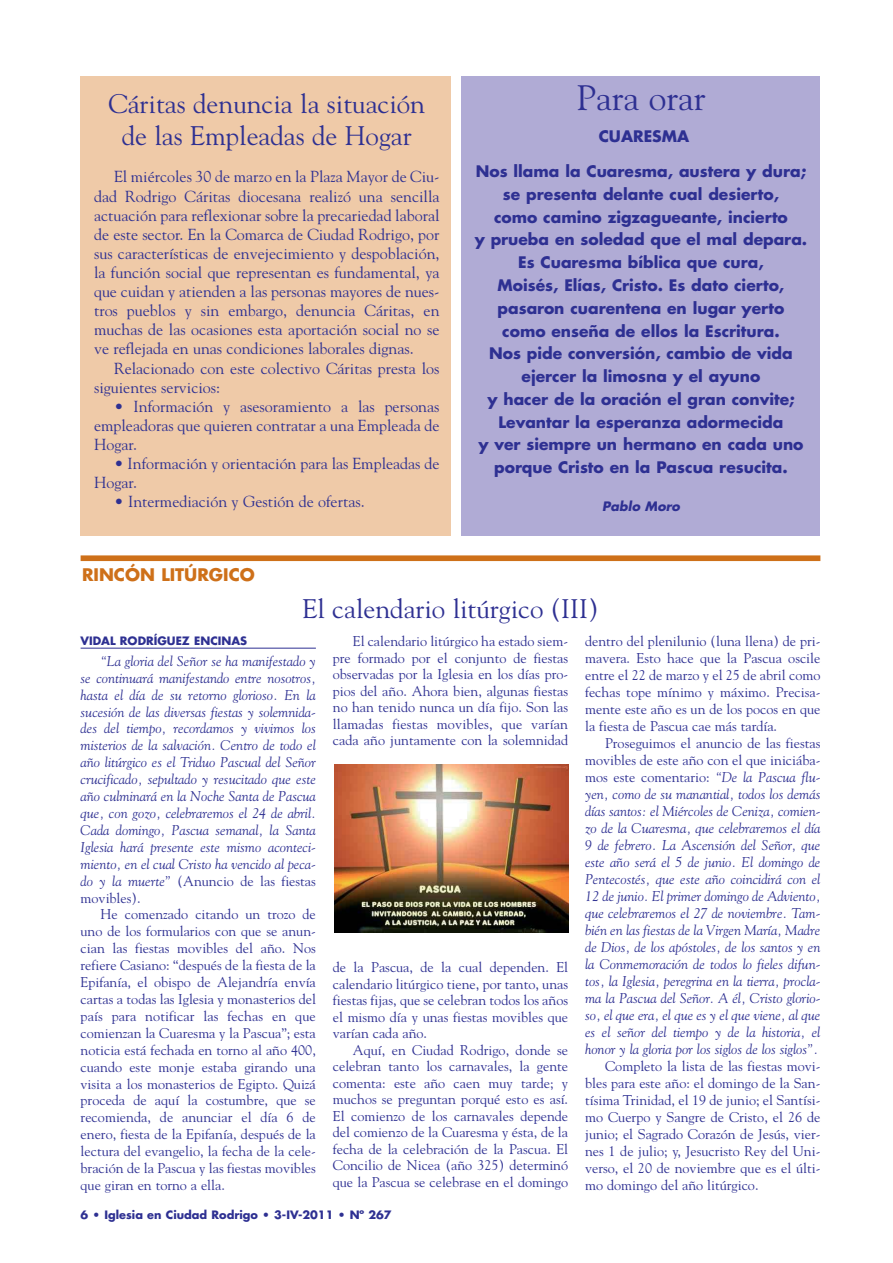
<style>
.page{position:relative;width:893px;height:1263px;background:#fff}
.page>*{position:absolute;margin:0;border:0;box-sizing:border-box;transform-origin:0 0}
.t1{font:35.25px "Goudy";color:#2e3092}
.t2{font:26.85px/32.1px "Goudy";color:#2e3092;text-align:center}
.t3{font:700 16.95px "Futura";color:#ce7019}
.t4{font:15.9px/19px "Goudy";color:#2e3092;text-align:justify}
.t5{font:700 15.45px/22.8px "Futura";color:#2e3092;text-align:center}
.t6{font:14.1px/17px "Goudy";color:#2e3092;text-align:justify}
.t7{font:italic 14.1px/17px "Goudy";color:#2e3092;text-align:justify}
.t8{font:italic 700 12.75px "Futura";color:#2e3092}
.t9{font:700 11.25px "Futura";color:#2e3092}
.s1{font-style:normal}
</style>
<div class="page">
<div style="left:461px;top:76px;width:359px;height:460px;background:#b0abd5"></div>
<div style="left:81px;top:555px;width:739px;height:6px;background:#ce7019"></div>
<hr style="left:81px;top:648px;width:235px;height:1px;background:#2e3092">
<img style="left:334px;top:765px;width:234px;height:168px">
<div style="left:81px;top:76px;width:370px;height:460px;background:#efcaa8"></div>
<h2 class="t2" style="left:108px;top:90px;width:318px">Cáritas denuncia la situación de las Empleadas de Hogar</h2>
<p class="t4" style="left:94px;top:169px;width:347px;text-indent:20px">El miércoles 30 de marzo en la Plaza Mayor de Ciu&shy;dad Rodrigo Cáritas diocesana realizó una sencilla actuación para reflexionar sobre la precariedad laboral de este sector. En la Comarca de Ciudad Rodrigo, por sus características de envejecimiento y despoblación, la función social que representan es fundamental, ya que cuidan y atienden a las personas mayores de nues&shy;tros pueblos y sin embargo, denuncia Cáritas, en muchas de las ocasiones esta aportación social no se ve reflejada en unas condiciones laborales dignas.</p>
<p class="t4" style="left:94px;top:360px;width:347px;text-indent:20px">Relacionado con este colectivo Cáritas presta los siguientes servicios:</p>
<p class="t4" style="left:94px;top:398px;width:347px;text-indent:20px">• Información y asesoramiento a las personas empleadoras que quieren contratar a una Empleada de Hogar.</p>
<p class="t4" style="left:94px;top:455px;width:347px;text-indent:20px">• Información y orientación para las Empleadas de<br>Hogar.</p>
<p class="t4" style="left:114px;top:494px;width:252px">• Intermediación y Gestión de ofertas.</p>
<p class="t3" style="left:82px;top:567px;width:174px">RINCÓN LITÚRGICO</p>
<h1 class="t1" style="left:576px;top:83px;width:131px">Para orar</h1>
<p class="t5" style="left:598px;top:126px;width:92px">CUARESMA</p>
<p class="t5" style="left:474px;top:161px;width:334px">Nos llama la Cuaresma, austera y dura; se presenta delante cual desierto,<br>como camino zigzagueante, incierto<br>y prueba en soledad que el mal depara.<br>Es Cuaresma bíblica que cura,<br>Moisés, Elías, Cristo. Es dato cierto, pasaron cuarentena en lugar yerto como enseña de ellos la Escritura.<br>Nos pide conversión, cambio de vida ejercer la limosna y el ayuno<br>y hacer de la oración el gran convite; Levantar la esperanza adormecida<br>y ver siempre un hermano en cada uno porque Cristo en la Pascua resucita.</p>
<p class="t8" style="left:602px;top:500px;width:81px">Pablo Moro</p>
<h2 class="t2" style="left:302px;top:594px;width:297px">El calendario litúrgico (III)</h2>
<p class="t9" style="left:81px;top:636px;width:168px">VIDAL RODRÍGUEZ ENCINAS</p>
<p class="t7" style="left:81px;top:654px;width:237px;text-indent:20px">“La gloria del Señor se ha manifestado y se continuará manifestando entre nosotros, hasta el día de su retorno glorioso. En la sucesión de las diversas fiestas y solemnida&shy;des del tiempo, recordamos y vivimos los misterios de la salvación. Centro de todo el año litúrgico es el Triduo Pascual del Señor crucificado, sepultado y resucitado que este año culminará en la Noche Santa de Pascua que, con gozo, celebraremos el 24 de abril.<br>Cada domingo, Pascua semanal, la Santa Iglesia hará presente este mismo aconteci&shy;miento, en el cual Cristo ha vencido al peca&shy;do y la muerte” <span class="s1">(Anuncio de las fiestas movibles).</span></p>
<p class="t6" style="left:81px;top:907px;width:237px;text-indent:20px">He comenzado citando un trozo de uno de los formularios con que se anun&shy;cian las fiestas movibles del año. Nos refiere Casiano: “después de la fiesta de la Epifanía, el obispo de Alejandría envía cartas a todas las Iglesia y monasterios del país para notificar las fechas en que comienzan la Cuaresma y la Pascua”; esta noticia está fechada en torno al año 400, cuando este monje estaba girando una visita a los monasterios de Egipto. Quizá proceda de aquí la costumbre, que se recomienda, de anunciar el día 6 de enero, fiesta de la Epifanía, después de la lectura del evangelio, la fecha de la cele&shy;bración de la Pascua y las fiestas movibles que giran en torno a ella.</p>
<p class="t6" style="left:333px;top:634px;width:237px;line-height:16.5px;text-indent:20px">El calendario litúrgico ha estado siem&shy;pre formado por el conjunto de fiestas observadas por la Iglesia en los días pro&shy;pios del año. Ahora bien, algunas fiestas no han tenido nunca un día fijo. Son las llamadas fiestas movibles, que varían cada año juntamente con la solemnidad</p>
<p class="t6" style="left:333px;top:960px;width:237px;line-height:16.5px">de la Pascua, de la cual dependen. El calendario litúrgico tiene, por tanto, unas fiestas fijas, que se celebran todos los años el mismo día y unas fiestas movibles que varían cada año.</p>
<p class="t6" style="left:333px;top:1043px;width:237px;line-height:16.5px;text-indent:20px">Aquí, en Ciudad Rodrigo, donde se celebran tanto los carnavales, la gente comenta: este año caen muy tarde; y muchos se preguntan porqué esto es así.<br>El comienzo de los carnavales depende del comienzo de la Cuaresma y ésta, de la fecha de la celebración de la Pascua. El Concilio de Nicea (año 325) determinó que la Pascua se celebrase en el domingo</p>
<p class="t9" style="left:81px;top:1210px;width:312px">6 • Iglesia en Ciudad Rodrigo • 3-IV-2011 • Nº 267</p>
<p class="t6" style="left:585px;top:634px;width:237px">dentro del plenilunio (luna llena) de pri&shy;mavera. Esto hace que la Pascua oscile entre el 22 de marzo y el 25 de abril como fechas tope mínimo y máximo. Precisa&shy;mente este año es un de los pocos en que la fiesta de Pascua cae más tardía.</p>
<p class="t7" style="left:585px;top:736px;width:237px;text-indent:20px"><span class="s1">Proseguimos el anuncio de las fiestas movibles de este año con el que iniciába&shy;mos este comentario:</span> “De la Pascua flu&shy;yen, como de su manantial, todos los demás días santos: el Miércoles de Ceniza, comien&shy;zo de la Cuaresma, que celebraremos el día 9 de febrero. La Ascensión del Señor, que este año será el 5 de junio. El domingo de Pentecostés, que este año coincidirá con el 12 de junio. El primer domingo de Adviento, que celebraremos el 27 de noviembre. Tam&shy;bién en las fiestas de la Virgen María, Madre de Dios, de los apóstoles, de los santos y en la Conmemoración de todos lo fieles difun&shy;tos, la Iglesia, peregrina en la tierra, procla&shy;ma la Pascua del Señor. A él, Cristo glorio&shy;so, el que era, el que es y el que viene, al que es el señor del tiempo y de la historia, el honor y la gloria por los siglos de los siglos”.</p>
<p class="t6" style="left:585px;top:1059px;width:237px;text-indent:20px">Completo la lista de las fiestas movi&shy;bles para este año: el domingo de la San&shy;tísima Trinidad, el 19 de junio; el Santísi&shy;mo Cuerpo y Sangre de Cristo, el 26 de junio; el Sagrado Corazón de Jesús, vier&shy;nes 1 de julio; y, Jesucristo Rey del Uni&shy;verso, el 20 de noviembre que es el últi&shy;mo domingo del año litúrgico.</p>
</div>
